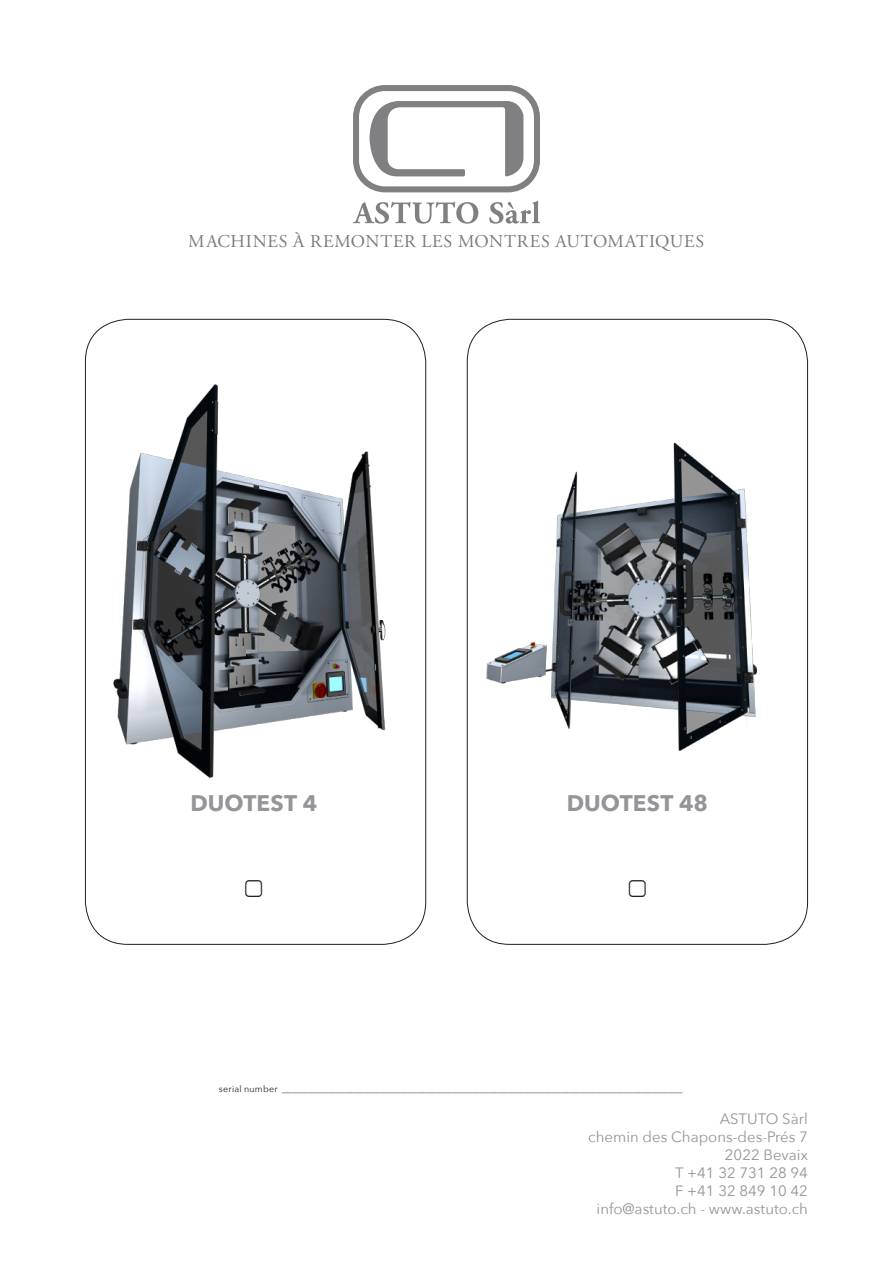
<style>
.page{position:relative;width:893px;height:1263px;background:#fff}
.page>*{position:absolute;margin:0;border:0;box-sizing:border-box;transform-origin:0 0}
.t1{font:700 22.5px "Avenir Next";color:#939598}
.t2{font:18px "Adobe Garamond";letter-spacing:.045em;color:#231f20}
.t3{font:15px/18px "Avenir Next";color:#939598;text-align:right}
.t4{font:9px "Avenir Next";letter-spacing:.025em;color:#231f20}
</style>
<div class="page">
<svg style="left:353px;top:85px;width:187px;height:107px"></svg>
<svg style="left:353px;top:202px;width:125px;height:22px"></svg>
<svg style="left:489px;top:201px;width:51px;height:23px"></svg>
<img style="left:486px;top:442px;width:272px;height:309px">
<img style="left:84px;top:373px;width:343px;height:415px">
<h2 class="t2" style="left:189px;top:232px;width:517px">MACHINES À REMONTER LES MONTRES AUTOMATIQUES</h2>
<h1 class="t1" style="left:190px;top:793px;width:128px">DUOTEST 4</h1>
<h1 class="t1" style="left:567px;top:793px;width:143px">DUOTEST 48</h1>
<p class="t4" style="left:219px;top:1085px;width:465px">serial number _________________________________________________________________________________________</p>
<h3 class="t3" style="left:588px;top:1111px;width:221px">ASTUTO Sàrl<br>chemin des Chapons-des-Prés 7<br>2022 Bevaix<br>T +41 32 731 28 94<br>F +41 32 849 10 42 info@astuto.ch - www.astuto.ch</h3>
</div>
